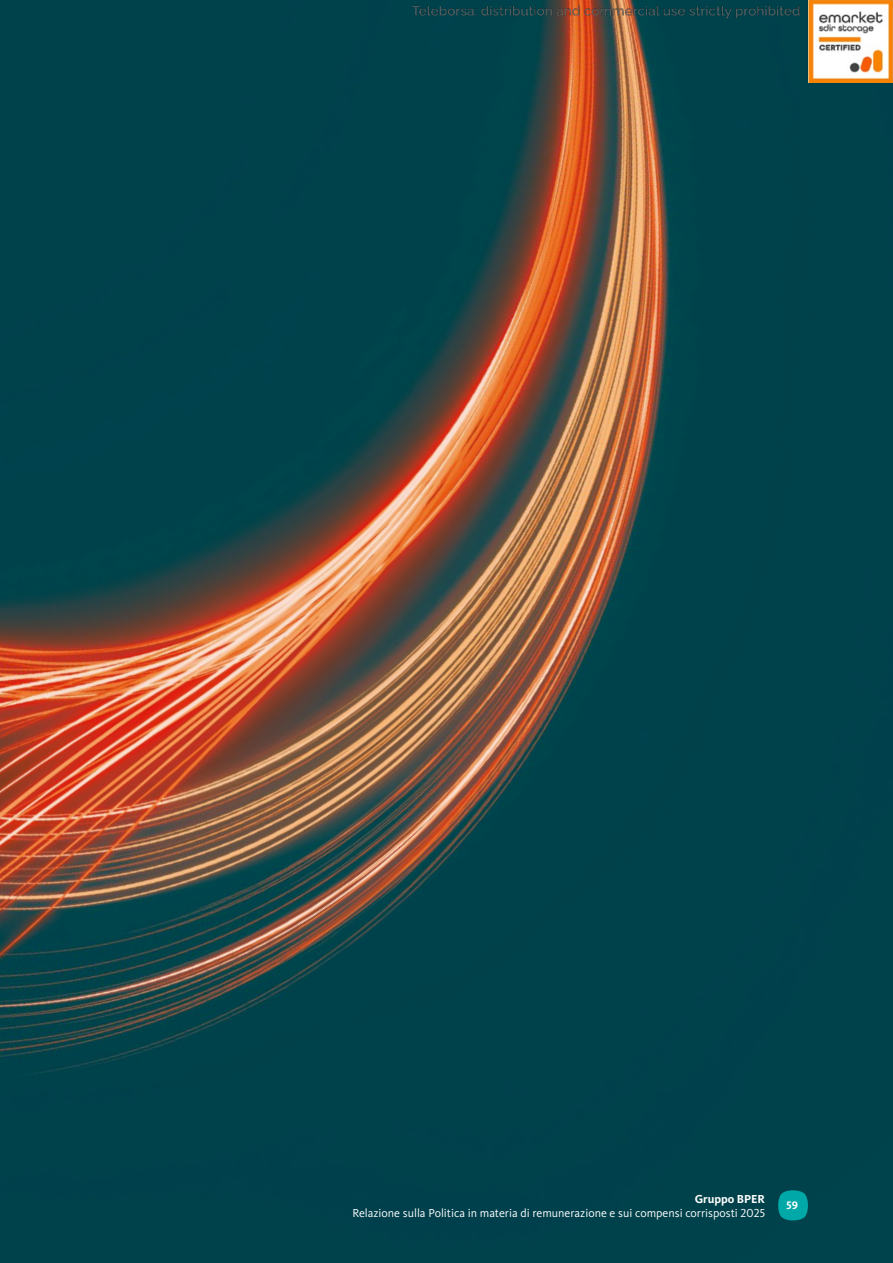
<style>
.page{position:relative;width:893px;height:1263px;background:#fff}
.page>*{position:absolute;margin:0;border:0;box-sizing:border-box;transform-origin:0 0}
.t1{font:12px "Kievit Pro";color:#fff}
.t2{font:700 12px "Kievit Pro";color:#fff}
.t3{font:700 11.25px "Kievit Pro";color:#fff}
</style>
<div class="page">
<img style="left:0;top:0;width:893px;height:1263px">
<svg style="left:777px;top:1189px;width:32px;height:32px"></svg>
<img style="left:413px;top:0;width:480px;height:82px">
<p class="t2" style="left:695px;top:1191px;width:72px">Gruppo BPER</p>
<p class="t1" style="left:352px;top:1206px;width:414px">Relazione sulla Politica in materia di remunerazione e sui compensi corrisposti 2025</p>
<p class="t3" style="left:787px;top:1198px;width:13px">59</p>
</div>
